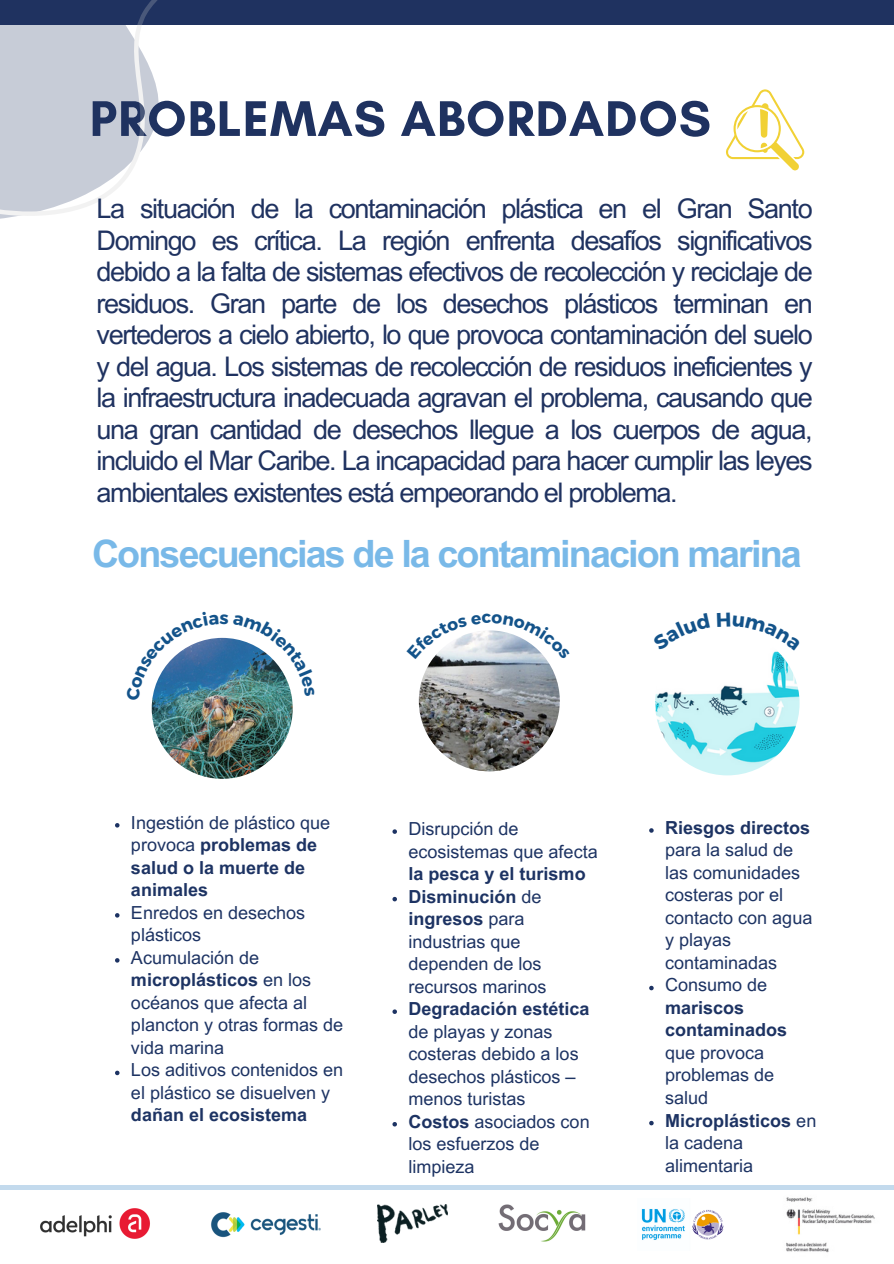
<style>
.page{position:relative;width:894px;height:1264px;background:#fff}
.page>*{position:absolute;margin:0;border:0;box-sizing:border-box;transform-origin:0 0}
.t1{font:700 51px "Glacial Indifference";letter-spacing:.02em;color:#1f3260}
.t2{font:700 37.65px "Arial MT Pro";letter-spacing:-.05em;color:#79b9e8}
.t3{font:27px/31.5px "Arial MT Pro";letter-spacing:-.05em;color:#1f3260;text-align:justify}
.t4{font:18px/22.5px "Arial MT Pro";color:#1d3363}
.t5{font:700 18px/22.5px "Arial MT Pro";color:#1d3363}
.s1{font-weight:400}
.s2{font-weight:700}
</style>
<div class="page">
<img style="left:377px;top:1204px;width:70px;height:38px">
<img style="left:211px;top:1212px;width:110px;height:26px">
<img style="left:499px;top:1204px;width:86px;height:37px">
<img style="left:40px;top:1208px;width:110px;height:31px">
<img style="left:641px;top:1209px;width:83px;height:31px">
<img style="left:777px;top:1189px;width:106px;height:64px">
<svg style="left:726px;top:89px;width:78px;height:81px"></svg>
<hr style="left:0;top:1185px;width:893px;height:4px;background:#c3daed">
<div style="left:0;top:0;width:893px;height:25px;background:#1f3260"></div>
<svg style="left:0;top:0;width:159px;height:216px;fill:#c7ccd7"></svg>
<img style="left:152px;top:638px;width:141px;height:140px;border-radius:50%">
<svg style="left:115px;top:823px;width:4px;height:4px"></svg>
<svg style="left:115px;top:913px;width:4px;height:4px"></svg>
<svg style="left:115px;top:958px;width:4px;height:4px"></svg>
<svg style="left:115px;top:1070px;width:4px;height:5px"></svg>
<img style="left:418px;top:630px;width:141px;height:141px;border-radius:50%">
<svg style="left:392px;top:829px;width:5px;height:4px"></svg>
<svg style="left:392px;top:896px;width:5px;height:5px"></svg>
<svg style="left:392px;top:1009px;width:5px;height:4px"></svg>
<svg style="left:392px;top:1122px;width:5px;height:4px"></svg>
<img style="left:655px;top:631px;width:144px;height:144px;border-radius:50%">
<svg style="left:649px;top:828px;width:4px;height:4px"></svg>
<svg style="left:649px;top:985px;width:4px;height:5px"></svg>
<svg style="left:649px;top:1120px;width:4px;height:5px"></svg>
<img style="left:152px;top:637px;width:141px;height:63px">
<svg style="left:432px;top:630px;width:114px;height:29px"></svg>
<svg style="left:679px;top:633px;width:31px;height:17px"></svg>
<svg style="left:716px;top:631px;width:59px;height:19px"></svg>
<p class="t1" style="left:90px;top:87px;width:622px">PROBLEMAS ABORDADOS</p>
<h1 class="t3" style="left:96px;top:196px;width:717px">La situación de la contaminación plástica en el Gran Santo Domingo es crítica. La región enfrenta desafíos significativos debido a la falta de sistemas efectivos de recolección y reciclaje de residuos. Gran parte de los desechos plásticos terminan en vertederos a cielo abierto, lo que provoca contaminación del suelo y del agua. Los sistemas de recolección de residuos ineficientes y la infraestructura inadecuada agravan el problema, causando que una gran cantidad de desechos llegue a los cuerpos de agua, incluido el Mar Caribe. La incapacidad para hacer cumplir las leyes ambientales existentes está empeorando el problema.</h1>
<h2 class="t2" style="left:92px;top:539px;width:711px">Consecuencias de la contaminacion marina</h2>
<p class="t5" style="left:131px;top:813px;width:201px"><span class="s1">Ingestión de plástico que provoca</span> problemas de salud o la muerte de animales</p>
<p class="t4" style="left:131px;top:903px;width:182px">Enredos en desechos plásticos<br>Acumulación de <span class="s2">microplásticos</span> en los</p>
<p class="t4" style="left:131px;top:993px;width:214px">océanos que afecta al plancton y otras formas de vida marina<br>Los aditivos contenidos en el plástico se disuelven y</p>
<p class="t5" style="left:131px;top:1105px;width:178px">dañan el ecosistema</p>
<p class="t4" style="left:408px;top:819px;width:191px">Disrupción de ecosistemas que afecta</p>
<p class="t4" style="left:408px;top:864px;width:179px"><span class="s2">la pesca y el turismo<br>Disminución</span> de <span class="s2">ingresos</span> para industrias que dependen de los recursos marinos</p>
<p class="t5" style="left:408px;top:999px;width:183px">Degradación estética</p>
<p class="t4" style="left:408px;top:1022px;width:183px">de playas y zonas costeras debido a los desechos plásticos – menos turistas<br><span class="s2">Costos</span> asociados con los esfuerzos de limpieza</p>
<p class="t5" style="left:665px;top:818px;width:147px">Riesgos directos</p>
<p class="t4" style="left:665px;top:841px;width:149px">para la salud de las comunidades costeras por el contacto con agua y playas contaminadas<br>Consumo de</p>
<p class="t5" style="left:665px;top:998px;width:124px">mariscos contaminados</p>
<p class="t4" style="left:665px;top:1043px;width:153px">que provoca problemas de salud<br><span class="s2">Microplásticos</span> en la cadena alimentaria</p>
</div>
